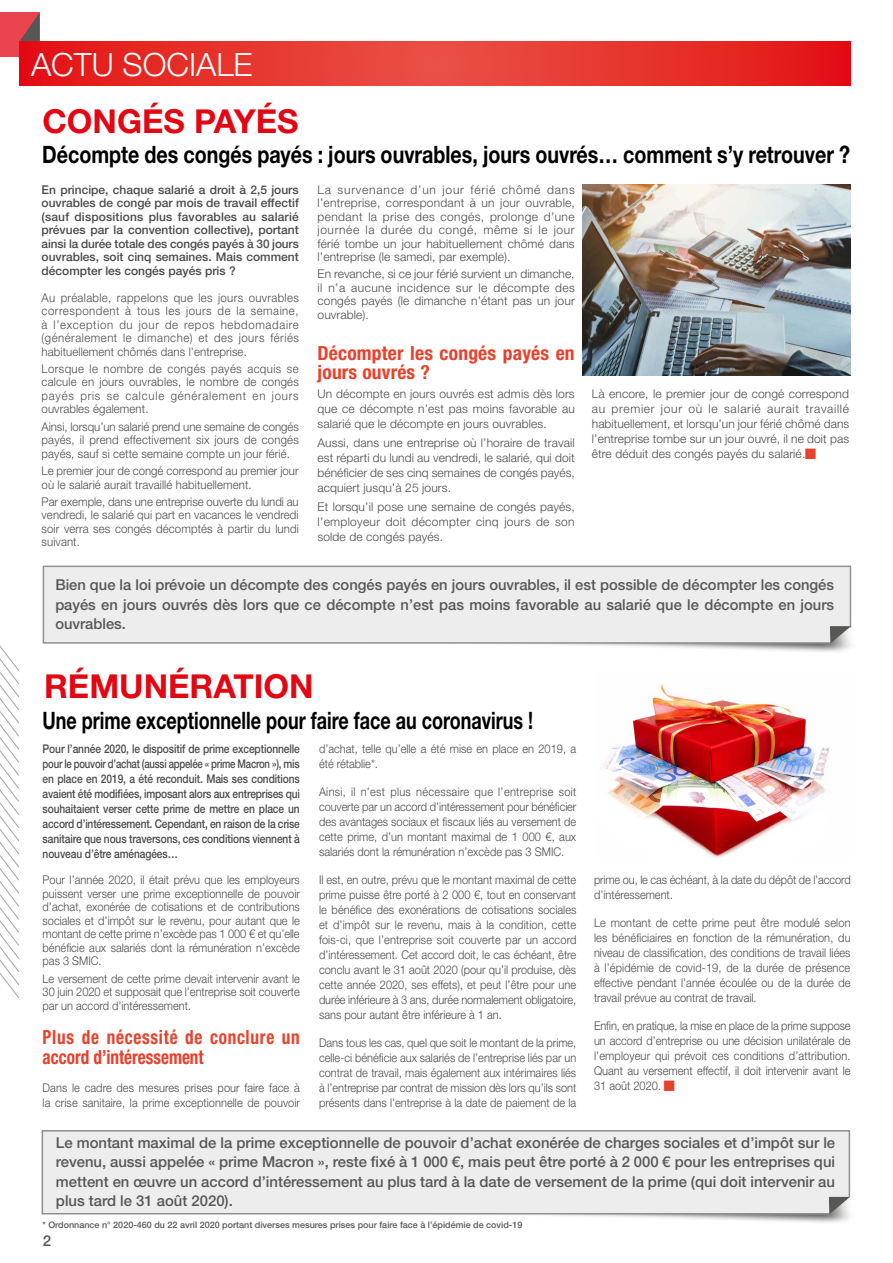
<style>
.page{position:relative;width:893px;height:1263px;background:#fff}
.page>*{position:absolute;margin:0;border:0;box-sizing:border-box;transform-origin:0 0}
.t1{font:700 33px "Helvetica Neue LT Std";color:#e30613}
.t2{font:300 32.1px "Helvetica Neue LT Std";color:#fff}
.t3{font:700 24px "Helvetica Neue LT Std";color:#000;scale:.82 1}
.t4{font:700 24px "Helvetica Neue LT Std";color:#000;scale:.75 1}
.t5{font:700 condensed 19.5px/19.5px "Helvetica Neue LT Std";letter-spacing:.045em;color:#e8412c;scale:.88 1}
.t6{font:700 condensed 19.5px/19.5px "Helvetica Neue LT Std";letter-spacing:.01em;color:#e8412c}
.t7{font:500 15px/19.5px "Helvetica Neue LT Std";color:#575756;text-align:justify}
.t8{font:300 12px/15px "Helvetica Neue LT Std";letter-spacing:.005em;color:#4a4a49;text-align:justify;scale:.92 1}
.t9{font:300 12px/15px "Helvetica Neue LT Std";letter-spacing:.005em;color:#4a4a49;text-align:justify}
.t10{font:300 12px/13.5px "Helvetica Neue LT Std";letter-spacing:.005em;color:#4a4a49;text-align:justify;scale:.95 1}
.t11{font:500 12px/15px "Helvetica Neue LT Std";letter-spacing:-.005em;color:#4a4a49;text-align:justify;scale:.85 1}
.t12{font:500 12px/13.5px "Helvetica Neue LT Std";letter-spacing:-.005em;color:#4a4a49;text-align:justify}
.t13{font:500 9px "Helvetica Neue LT Std";color:#575756}
</style>
<div class="page">
<div style="left:0;top:13px;width:39px;height:44px;background:#ea444e"></div>
<svg style="left:19px;top:13px;width:20px;height:29px"></svg>
<svg style="left:19px;top:42px;width:831px;height:44px"></svg>
<svg style="left:0;top:672px;width:19px;height:326px"></svg>
<img style="left:0;top:644px;width:851px;height:28px">
<svg style="left:42px;top:565px;width:810px;height:79px;fill:#ededed"></svg>
<svg style="left:830px;top:626px;width:21px;height:18px"></svg>
<div style="left:41px;top:1130px;width:810px;height:85px;background:#ededed"></div>
<svg style="left:829px;top:1197px;width:21px;height:17px"></svg>
<img style="left:600px;top:684px;width:230px;height:174px">
<img style="left:583px;top:185px;width:267px;height:190px">
<h2 class="t2" style="left:31px;top:45px;width:223px">ACTU SOCIALE</h2>
<h1 class="t1" style="left:43px;top:100px;width:258px">CONGÉS PAYÉS</h1>
<h3 class="t3" style="left:42px;top:139px;width:987px">Décompte des congés payés : jours ouvrables, jours ouvrés… comment s’y retrouver ?</h3>
<p class="t12" style="left:42px;top:182px;width:259px">En principe, chaque salarié a droit à 2,5 jours ouvrables de congé par mois de travail effectif (sauf dispositions plus favorables au salarié prévues par la convention collective), portant ainsi la durée totale des congés payés à 30 jours ouvrables, soit cinq semaines. Mais comment décompter les congés payés pris ?</p>
<p class="t10" style="left:42px;top:290px;width:272px">Au préalable, rappelons que les jours ouvrables correspondent à tous les jours de la semaine, à l’exception du jour de repos hebdomadaire (généralement le dimanche) et des jours fériés habituellement chômés dans l’entreprise.</p>
<p class="t10" style="left:42px;top:362px;width:272px">Lorsque le nombre de congés payés acquis se calcule en jours ouvrables, le nombre de congés payés pris se calcule généralement en jours ouvrables également.</p>
<p class="t10" style="left:42px;top:419px;width:272px">Ainsi, lorsqu’un salarié prend une semaine de congés payés, il prend effectivement six jours de congés payés, sauf si cette semaine compte un jour férié.</p>
<p class="t10" style="left:42px;top:464px;width:272px">Le premier jour de congé correspond au premier jour où le salarié aurait travaillé habituellement.</p>
<p class="t10" style="left:42px;top:495px;width:272px">Par exemple, dans une entreprise ouverte du lundi au vendredi, le salarié qui part en vacances le vendredi soir verra ses congés décomptés à partir du lundi suivant.</p>
<p class="t9" style="left:318px;top:182px;width:259px;line-height:13.5px">La survenance d’un jour férié chômé dans l’entreprise, correspondant à un jour ouvrable, pendant la prise des congés, prolonge d’une journée la durée du congé, même si le jour férié tombe un jour habituellement chômé dans l’entreprise (le samedi, par exemple).</p>
<p class="t9" style="left:318px;top:267px;width:259px;line-height:13.5px">En revanche, si ce jour férié survient un dimanche, il n’a aucune incidence sur le décompte des congés payés (le dimanche n’étant pas un jour ouvrable).</p>
<h3 class="t6" style="left:318px;top:343px;width:259px">Décompter les congés payés en jours ouvrés ?</h3>
<p class="t9" style="left:318px;top:386px;width:259px">Un décompte en jours ouvrés est admis dès lors que ce décompte n’est pas moins favorable au salarié que le décompte en jours ouvrables.</p>
<p class="t9" style="left:318px;top:435px;width:259px">Aussi, dans une entreprise où l’horaire de travail est réparti du lundi au vendredi, le salarié, qui doit bénéficier de ses cinq semaines de congés payés, acquiert jusqu’à 25 jours.</p>
<p class="t9" style="left:318px;top:498px;width:259px">Et lorsqu’il pose une semaine de congés payés, l’employeur doit décompter cinq jours de son solde de congés payés.</p>
<p class="t9" style="left:592px;top:386px;width:259px">Là encore, le premier jour de congé correspond au premier jour où le salarié aurait travaillé habituellement, et lorsqu’un jour férié chômé dans l’entreprise tombe sur un jour ouvré, il ne doit pas être déduit des congés payés du salarié.</p>
<p class="t7" style="left:55px;top:575px;width:780px">Bien que la loi prévoie un décompte des congés payés en jours ouvrables, il est possible de décompter les congés payés en jours ouvrés dès lors que ce décompte n’est pas moins favorable au salarié que le décompte en jours ouvrables.</p>
<h1 class="t1" style="left:44px;top:666px;width:271px">RÉMUNÉRATION</h1>
<h3 class="t4" style="left:42px;top:706px;width:656px">Une prime exceptionnelle pour faire face au coronavirus !</h3>
<p class="t11" style="left:43px;top:741px;width:304px">Pour l’année 2020, le dispositif de prime exceptionnelle pour le pouvoir d’achat (aussi appelée « prime Macron »), mis en place en 2019, a été reconduit. Mais ses conditions avaient été modifiées, imposant alors aux entreprises qui souhaitaient verser cette prime de mettre en place un accord d’intéressement. Cependant, en raison de la crise sanitaire que nous traversons, ces conditions viennent à nouveau d’être aménagées…</p>
<p class="t8" style="left:43px;top:873px;width:281px;line-height:13.5px">Pour l’année 2020, il était prévu que les employeurs puissent verser une prime exceptionnelle de pouvoir d’achat, exonérée de cotisations et de contributions sociales et d’impôt sur le revenu, pour autant que le montant de cette prime n’excède pas 1 000 € et qu’elle bénéficie aux salariés dont la rémunération n’excède pas 3 SMIC.</p>
<p class="t8" style="left:43px;top:971px;width:281px;line-height:13.5px">Le versement de cette prime devait intervenir avant le 30 juin 2020 et supposait que l’entreprise soit couverte par un accord d’intéressement.</p>
<h3 class="t5" style="left:43px;top:1027px;width:294px">Plus de nécessité de conclure un accord d’intéressement</h3>
<p class="t8" style="left:43px;top:1080px;width:281px">Dans le cadre des mesures prises pour faire face à la crise sanitaire, la prime exceptionnelle de pouvoir</p>
<p class="t8" style="left:319px;top:741px;width:281px">d’achat, telle qu’elle a été mise en place en 2019, a été rétablie*.</p>
<p class="t8" style="left:319px;top:784px;width:281px">Ainsi, il n’est plus nécessaire que l’entreprise soit couverte par un accord d’intéressement pour bénéficier des avantages sociaux et fiscaux liés au versement de cette prime, d’un montant maximal de 1 000 €, aux salariés dont la rémunération n’excède pas 3 SMIC.</p>
<p class="t8" style="left:319px;top:872px;width:281px">Il est, en outre, prévu que le montant maximal de cette prime puisse être porté à 2 000 €, tout en conservant le bénéfice des exonérations de cotisations sociales et d’impôt sur le revenu, mais à la condition, cette fois-ci, que l’entreprise soit couverte par un accord d’intéressement. Cet accord doit, le cas échéant, être conclu avant le 31 août 2020 (pour qu’il produise, dès cette année 2020, ses effets), et peut l’être pour une durée inférieure à 3 ans, durée normalement obligatoire, sans pour autant être inférieure à 1 an.</p>
<p class="t8" style="left:319px;top:1034px;width:281px">Dans tous les cas, quel que soit le montant de la prime, celle-ci bénéficie aux salariés de l’entreprise liés par un contrat de travail, mais également aux intérimaires liés à l’entreprise par contrat de mission dès lors qu’ils sont présents dans l’entreprise à la date de paiement de la</p>
<p class="t8" style="left:594px;top:872px;width:280px">prime ou, le cas échéant, à la date du dépôt de l’accord d’intéressement.</p>
<p class="t8" style="left:594px;top:915px;width:280px">Le montant de cette prime peut être modulé selon les bénéficiaires en fonction de la rémunération, du niveau de classification, des conditions de travail liées à l’épidémie de covid-19, de la durée de présence effective pendant l’année écoulée ou de la durée de travail prévue au contrat de travail.</p>
<p class="t8" style="left:594px;top:1018px;width:280px">Enfin, en pratique, la mise en place de la prime suppose un accord d’entreprise ou une décision unilatérale de l’employeur qui prévoit ces conditions d’attribution.<br>Quant au versement effectif, il doit intervenir avant le 31 août 2020.</p>
<p class="t7" style="left:56px;top:1132px;width:781px">Le montant maximal de la prime exceptionnelle de pouvoir d’achat exonérée de charges sociales et d’impôt sur le revenu, aussi appelée « prime Macron », reste fixé à 1 000 €, mais peut être porté à 2 000 € pour les entreprises qui mettent en œuvre un accord d’intéressement au plus tard à la date de versement de la prime (qui doit intervenir au plus tard le 31 août 2020).</p>
<p class="t13" style="left:43px;top:1219px;width:481px">* Ordonnance n° 2020-460 du 22 avril 2020 portant diverses mesures prises pour faire face à l’épidémie de covid-19</p>
<p class="t7" style="left:43px;top:1230px;width:10px">2</p>
</div>
